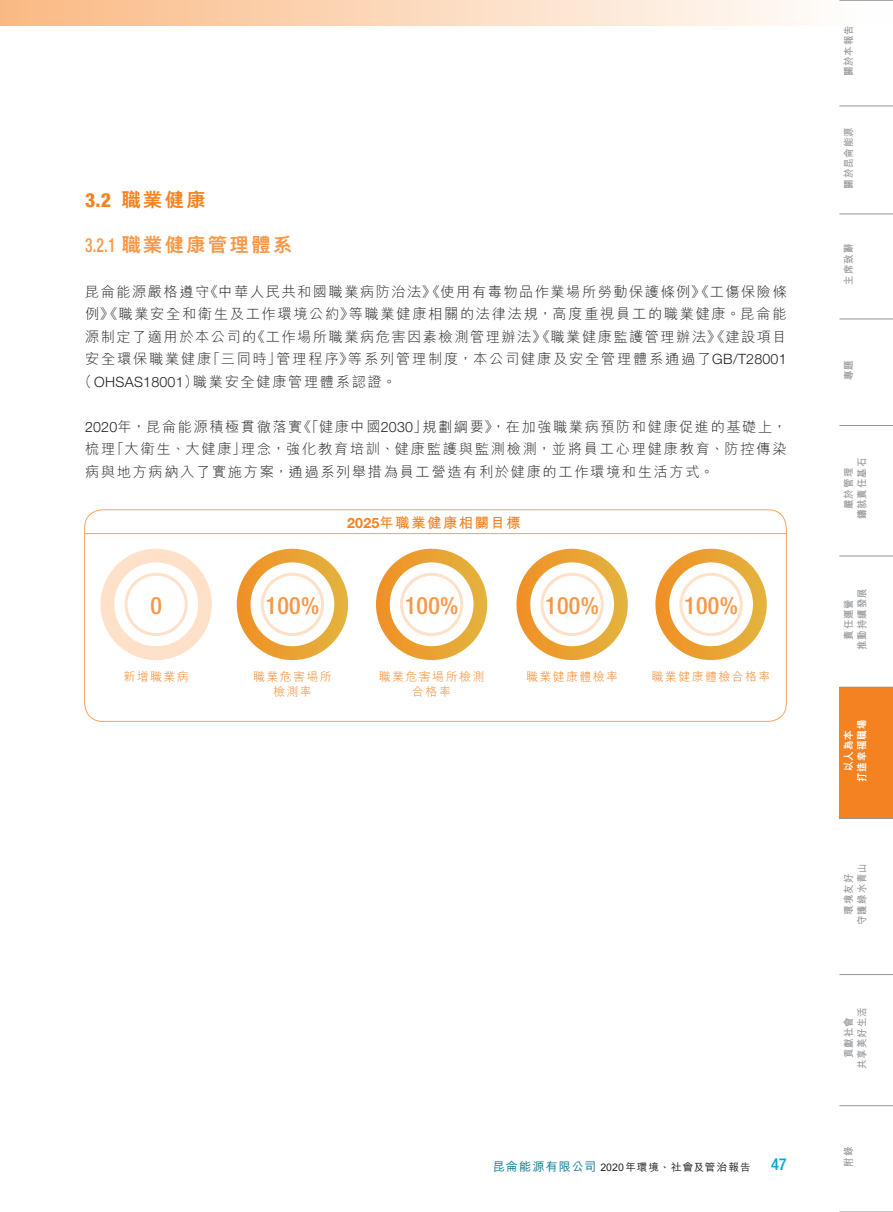
<style>
.page{position:relative;width:893px;height:1212px;background:#fff}
.page>*{position:absolute;margin:0;border:0;box-sizing:border-box;transform-origin:0 0}
._04___H2{font:500 condensed 24px "Helvetica Neue LT Std";letter-spacing:.01em;color:#f79848}
._04___H2-2{font:800 19.5px "M Hei HK";letter-spacing:.11em;color:#f79848}
._03_H1{font:800 19.5px "M Hei HK";color:#f58220}
._01_Body_Text{font:300 14.25px/22.5px "M Hei HK";letter-spacing:.115em;color:#231f20;text-align:justify}
._15_Table_Stub{font:700 14.25px "M Hei HK";letter-spacing:.115em;color:#f58220}
._15_Table_Stub-2{font:300 12px "M Hei HK";letter-spacing:.115em;color:#f58220}
.t1{font:700 10.5px/13.5px "M Hei HK";letter-spacing:.105em;color:#939598;text-align:center;scale:.9 1}
.t2{font:500 10.5px "M Hei HK";letter-spacing:.1em;color:#231f20}
.t3{font:800 10.5px/13.5px "M Hei HK";letter-spacing:.12em;color:#fff;text-align:center;scale:.9 1}
.s1{font-family:"Helvetica Neue LT Std";font-stretch:condensed}
.s2{font-family:"Helvetica Neue LT Std";font-weight:500;font-stretch:condensed}
.s3{font-family:"Helvetica Neue LT Std"}
.s4{font-size:12px;color:#00779b}
.s5{font-family:"Helvetica Neue LT Std";font-stretch:condensed;font-size:16.5px;color:#00a9d4}
</style>
<div class="page">
<div style="left:839px;top:687px;width:54px;height:131px;background:#f58220"></div>
<hr style="left:839px;top:1211px;width:54px;height:1px;background:#939598">
<hr style="left:839px;top:1105px;width:54px;height:1px;background:#939598">
<hr style="left:839px;top:974px;width:54px;height:1px;background:#939598">
<hr style="left:839px;top:818px;width:54px;height:1px;background:#939598">
<hr style="left:839px;top:687px;width:54px;height:1px;background:#939598">
<hr style="left:839px;top:556px;width:54px;height:1px;background:#939598">
<hr style="left:839px;top:425px;width:54px;height:1px;background:#939598">
<hr style="left:839px;top:319px;width:54px;height:1px;background:#939598">
<hr style="left:839px;top:214px;width:54px;height:1px;background:#939598">
<hr style="left:839px;top:106px;width:54px;height:1px;background:#939598">
<div style="left:0;top:0;width:893px;height:26px;background:linear-gradient(to right,#fab984,#feffff)"></div>
<svg style="left:0;top:0;width:1px;height:26px"></svg>
<div style="left:84px;top:509px;width:703px;height:213px;border:1px solid #f8a35c;border-radius:18px"></div>
<hr style="left:85px;top:533px;width:701px;height:1px;background:#f8a35c">
<svg style="left:655px;top:549px;width:112px;height:111px"></svg>
<div style="left:669px;top:562px;width:84px;height:84px;background:#fff;border-radius:50%"></div>
<div style="left:679px;top:573px;width:64px;height:63px;border:3px solid #fee1c8;border-radius:50%"></div>
<svg style="left:237px;top:549px;width:111px;height:111px"></svg>
<div style="left:251px;top:562px;width:83px;height:84px;background:#fff;border-radius:50%"></div>
<div style="left:261px;top:573px;width:63px;height:63px;border:3px solid #fee1c8;border-radius:50%"></div>
<svg style="left:376px;top:549px;width:111px;height:111px"></svg>
<div style="left:390px;top:562px;width:83px;height:84px;background:#fff;border-radius:50%"></div>
<div style="left:400px;top:573px;width:63px;height:63px;border:3px solid #fee1c8;border-radius:50%"></div>
<svg style="left:516px;top:549px;width:112px;height:111px"></svg>
<div style="left:530px;top:562px;width:84px;height:84px;background:#fff;border-radius:50%"></div>
<div style="left:540px;top:573px;width:64px;height:63px;border:3px solid #fee1c8;border-radius:50%"></div>
<svg style="left:100px;top:549px;width:112px;height:111px"></svg>
<div style="left:114px;top:562px;width:84px;height:84px;background:#fff;border-radius:50%"></div>
<div style="left:125px;top:573px;width:63px;height:63px;border:3px solid #fee1c8;border-radius:50%"></div>
<p class="_03_H1" style="left:85px;top:190px;width:122px"><span class="s1">3.2</span> 職業健康</p>
<p class="_04___H2-2" style="left:85px;top:235px;width:209px"><span class="s2">3.2.1</span> 職業健康管理體系</p>
<p class="_01_Body_Text" style="left:85px;top:280px;width:703px">昆侖能源嚴格遵守《中華人民共和國職業病防治法》《使用有毒物品作業場所勞動保護條例》《工傷保險條</p>
<p class="_01_Body_Text" style="left:85px;top:302px;width:703px">例》《職業安全和衛生及工作環境公約》等職業健康相關的法律法規，高度重視員工的職業健康。昆侖能</p>
<p class="_01_Body_Text" style="left:85px;top:325px;width:703px">源制定了適用於本公司的《工作場所職業病危害因素檢測管理辦法》《職業健康監護管理辦法》《建設項目</p>
<p class="_01_Body_Text" style="left:85px;top:347px;width:703px">安全環保職業健康「三同時」管理程序》等系列管理制度，本公司健康及安全管理體系通過了<span class="s3">GB/T28001</span></p>
<p class="_01_Body_Text" style="left:78px;top:370px;width:320px">（<span class="s3">OHSAS18001</span>）職業安全健康管理體系認證。</p>
<p class="_01_Body_Text" style="left:85px;top:415px;width:703px"><span class="s3">2020</span>年，昆侖能源積極貫徹落實《「健康中國<span class="s3">2030</span>」規劃綱要》，在加強職業病預防和健康促進的基礎上，梳理「大衛生、大健康」理念，強化教育培訓、健康監護與監測檢測，並將員工心理健康教育、防控傳染病與地方病納入了實施方案，通過系列舉措為員工營造有利於健康的工作環境和生活方式。</p>
<p class="_15_Table_Stub" style="left:347px;top:512px;width:175px"><span class="s3">2025</span>年職業健康相關目標</p>
<p class="_04___H2" style="left:150px;top:591px;width:13px">0</p>
<p class="_04___H2" style="left:266px;top:591px;width:55px">100%</p>
<p class="_04___H2" style="left:405px;top:591px;width:55px">100%</p>
<p class="_04___H2" style="left:545px;top:591px;width:55px">100%</p>
<p class="_04___H2" style="left:684px;top:591px;width:55px">100%</p>
<p class="_15_Table_Stub-2" style="left:123px;top:670px;width:67px">新增職業病</p>
<p class="_15_Table_Stub-2" style="left:526px;top:670px;width:94px">職業健康體檢率</p>
<p class="_15_Table_Stub-2" style="left:253px;top:670px;width:80px">職業危害場所</p>
<p class="_15_Table_Stub-2" style="left:652px;top:670px;width:120px">職業健康體檢合格率</p>
<p class="_15_Table_Stub-2" style="left:273px;top:685px;width:40px">檢測率</p>
<p class="_15_Table_Stub-2" style="left:379px;top:670px;width:107px">職業危害場所檢測</p>
<p class="_15_Table_Stub-2" style="left:412px;top:685px;width:40px">合格率</p>
<p class="t2" style="left:493px;top:1159px;width:295px"><span class="s4">昆侖能源有限公司</span> 2020年環境、社會及管治報告 <span class="s5">47</span></p>
<p class="t1" style="left:841px;top:76px;width:58px;rotate:-90deg">關於本報告</p>
<p class="t1" style="left:841px;top:189px;width:70px;rotate:-90deg">關於昆侖能源</p>
<p class="t1" style="left:841px;top:285px;width:47px;rotate:-90deg">主席致辭</p>
<p class="t1" style="left:841px;top:380px;width:24px;rotate:-90deg">專題</p>
<p class="t1" style="left:841px;top:519px;width:70px;rotate:-90deg">嚴於管理<br>鑄就責任基石</p>
<p class="t1" style="left:841px;top:650px;width:70px;rotate:-90deg">責任運營<br>推動持續發展</p>
<p class="t3" style="left:842px;top:782px;width:71px;rotate:-90deg">以人為本<br>打造幸福職場</p>
<p class="t1" style="left:841px;top:925px;width:70px;rotate:-90deg">環境友好<br>守護綠水青山</p>
<p class="t1" style="left:841px;top:1069px;width:70px;rotate:-90deg">貢獻社會<br>共享美好生活</p>
<p class="t1" style="left:841px;top:1167px;width:24px;rotate:-90deg">附錄</p>
</div>
